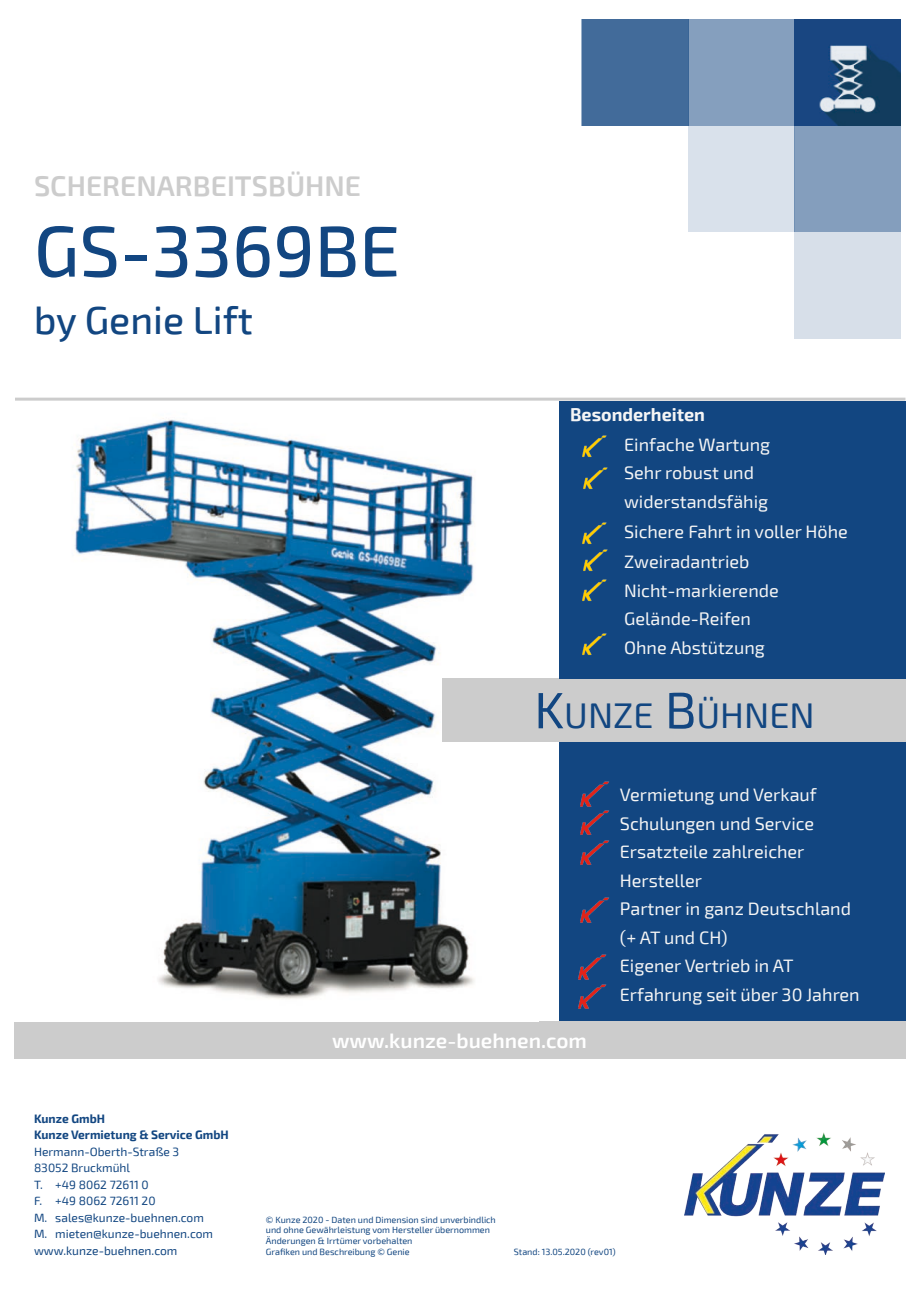
<style>
.page{position:relative;width:919px;height:1289px;background:#fff}
.page>*{position:absolute;margin:0;border:0;box-sizing:border-box;transform-origin:0 0}
.t1{font:500 72px "Exo 2";color:#124681}
.t2{font:500 39px "Exo 2";color:#124681}
.t3{font:35.7px "Exo 2";color:#124681}
.t4{font:600 28.5px "Exo 2";color:#ccc}
.t5{font:600 21px "Exo 2";color:#fff}
.t6{font:18px/28.5px "Exo 2";color:#f5f5f5}
.t7{font:700 18px "Exo 2";color:#f5f5f5}
.t8{font:12px/16.5px "Exo 2";color:#124681}
.t9{font:700 12px/16.5px "Exo 2";color:#124681}
.t10{font:9px/10.8px "Exo 2";color:#124681}
.s1{font-size:51px}
</style>
<div class="page">
<div style="left:14px;top:1021px;width:891px;height:37px;background:#ccc"></div>
<div style="left:688px;top:19px;width:106px;height:213px;background:#d9e1eb"></div>
<div style="left:794px;top:20px;width:106px;height:319px;background:#d7dfe9"></div>
<div style="left:794px;top:125px;width:106px;height:107px;background:#849ebd"></div>
<svg style="left:581px;top:19px;width:213px;height:106px;background:#6384ab"></svg>
<img style="left:794px;top:19px;width:106px;height:106px">
<img style="left:15px;top:400px;width:523px;height:599px">
<hr style="left:15px;top:397px;width:890px;height:3px;background:#ccc">
<div style="left:442px;top:678px;width:464px;height:64px;background:#ccc"></div>
<div style="left:559px;top:400px;width:346px;height:278px;background:#124681"></div>
<div style="left:559px;top:742px;width:346px;height:278px;background:#124681"></div>
<img style="left:582px;top:435px;width:25px;height:22px">
<img style="left:582px;top:579px;width:25px;height:22px">
<img style="left:583px;top:550px;width:25px;height:21px">
<img style="left:582px;top:523px;width:25px;height:21px">
<img style="left:583px;top:467px;width:25px;height:22px">
<img style="left:581px;top:781px;width:28px;height:26px">
<img style="left:581px;top:810px;width:28px;height:25px">
<img style="left:581px;top:840px;width:28px;height:25px">
<img style="left:581px;top:897px;width:28px;height:26px">
<img style="left:578px;top:954px;width:29px;height:26px">
<img style="left:578px;top:984px;width:29px;height:25px">
<img style="left:582px;top:633px;width:25px;height:22px">
<img style="left:685px;top:1132px;width:199px;height:122px">
<h3 class="t4" style="left:34px;top:169px;width:328px">SCHERENARBEITSBÜHNE</h3>
<h1 class="t1" style="left:34px;top:209px;width:367px">GS-3369BE</h1>
<h2 class="t2" style="left:34px;top:297px;width:220px">by Genie Lift</h2>
<p class="t7" style="left:570px;top:404px;width:136px">Besonderheiten</p>
<p class="t6" style="left:624px;top:430px;width:225px;line-height:29px">Einfache Wartung<br>Sehr robust und widerstandsfähig<br>Sichere Fahrt in voller Höhe<br>Zweiradantrieb<br>Nicht-markierende<br>Gelände-Reifen<br>Ohne Abstützung</p>
<h3 class="t3" style="left:534px;top:695px;width:282px"><span class="s1">K</span>UNZE <span class="s1">B</span>ÜHNEN</h3>
<p class="t5" style="left:332px;top:1027px;width:256px">www.kunze-buehnen.com</p>
<p class="t6" style="left:620px;top:781px;width:241px">Vermietung und Verkauf<br>Schulungen und Service<br>Ersatzteile zahlreicher<br>Hersteller<br>Partner in ganz Deutschland (+ AT und CH)<br>Eigener Vertrieb in AT<br>Erfahrung seit über 30 Jahren</p>
<p class="t9" style="left:34px;top:1110px;width:196px">Kunze GmbH<br>Kunze Vermietung &amp; Service GmbH</p>
<p class="t8" style="left:34px;top:1143px;width:180px">Hermann-Oberth-Straße 3<br>83052 Bruckmühl<br>T. +49 8062 72611 0<br>F. +49 8062 72611 20<br>M. sales@kunze-buehnen.com<br>M. mieten@kunze-buehnen.com www.kunze-buehnen.com</p>
<p class="t10" style="left:266px;top:1214px;width:231px">© Kunze 2020 - Daten und Dimension sind unverbindlich und ohne Gewährleistung vom Hersteller übernommen Änderungen &amp; Irrtümer vorbehalten<br>Grafiken und Beschreibung © Genie</p>
<p class="t10" style="left:514px;top:1246px;width:103px">Stand: 13.05.2020 (rev01)</p>
</div>
